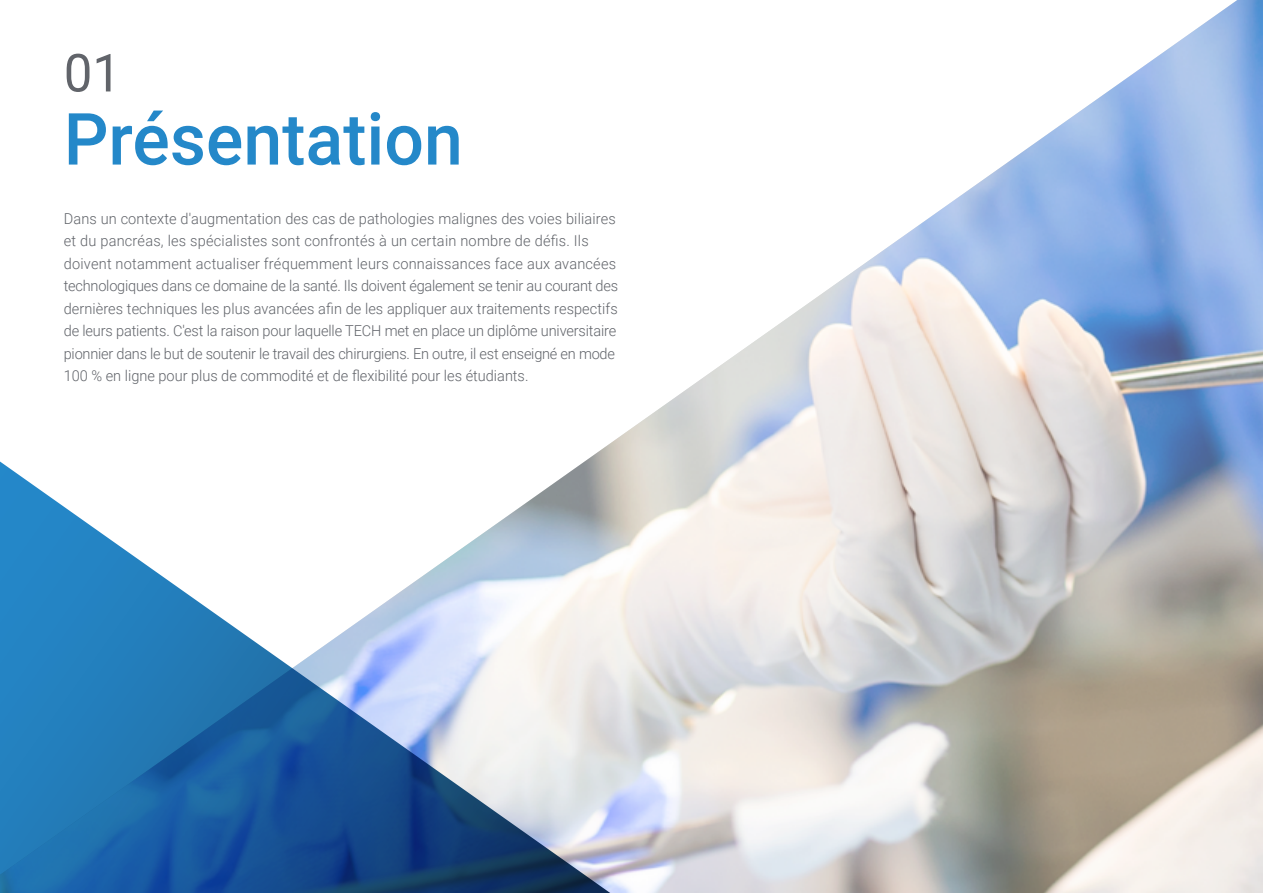
<style>
.page{position:relative;width:1263px;height:893px;background:#fff}
.page>*{position:absolute;margin:0;border:0;box-sizing:border-box;transform-origin:0 0}
.t1{font:500 72px "Roboto";color:#2488c9}
.t2{font:52.5px "Roboto";color:#61646a}
.t3{font:300 15px/22.5px "Roboto";color:#61646a}
</style>
<div class="page">
<img style="left:607px;top:0;width:656px;height:893px">
<svg style="left:0;top:446px;width:640px;height:447px"></svg>
<h2 class="t2" style="left:64px;top:36px;width:59px">01</h2>
<h1 class="t1" style="left:64px;top:89px;width:401px">Présentation</h1>
<p class="t3" style="left:64px;top:207px;width:556px">Dans un contexte d'augmentation des cas de pathologies malignes des voies biliaires et du pancréas, les spécialistes sont confrontés à un certain nombre de défis. Ils doivent notamment actualiser fréquemment leurs connaissances face aux avancées technologiques dans ce domaine de la santé. Ils doivent également se tenir au courant des dernières techniques les plus avancées afin de les appliquer aux traitements respectifs de leurs patients. C'est la raison pour laquelle TECH met en place un diplôme universitaire pionnier dans le but de soutenir le travail des chirurgiens. En outre, il est enseigné en mode 100 % en ligne pour plus de commodité et de flexibilité pour les étudiants.</p>
</div>
